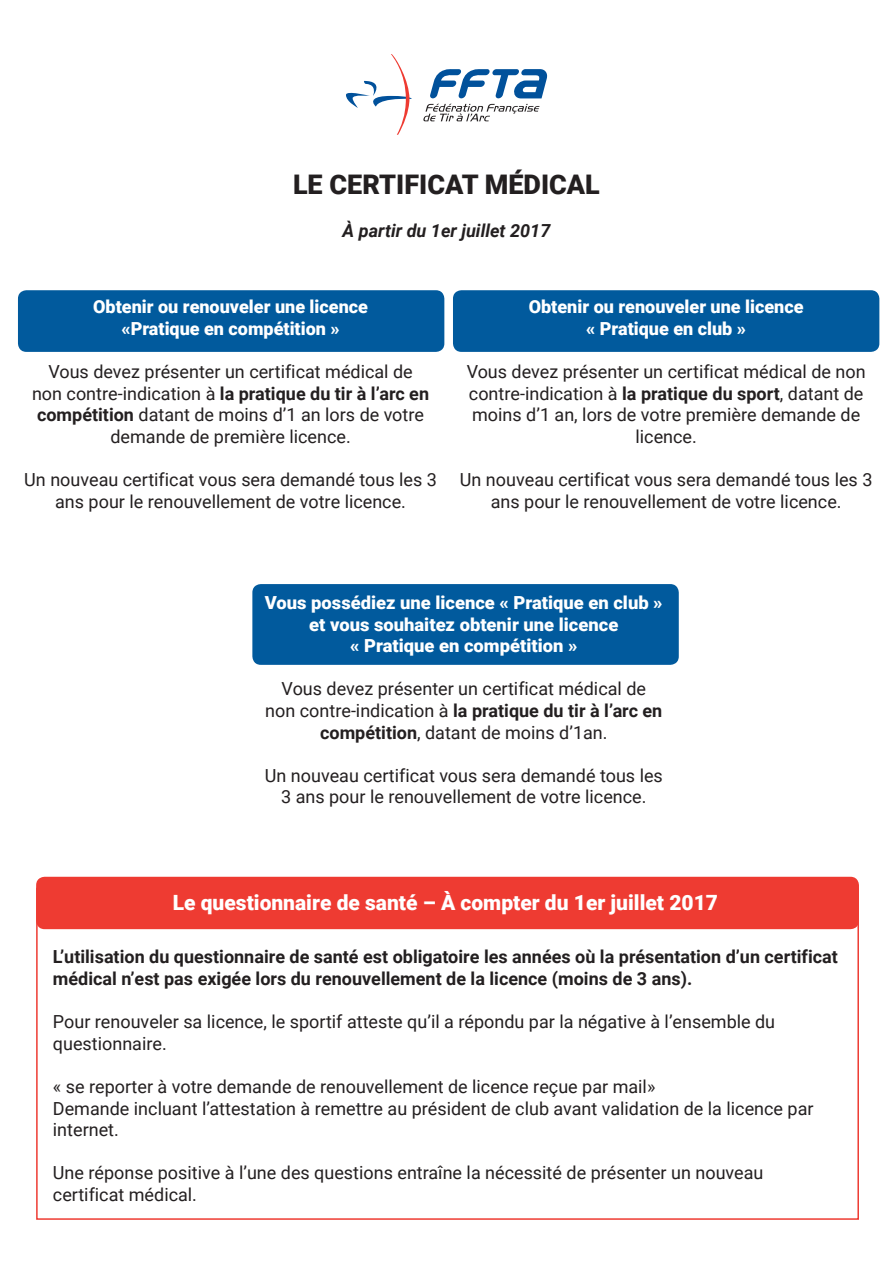
<style>
.page{position:relative;width:893px;height:1263px;background:#fff}
.page>*{position:absolute;margin:0;border:0;box-sizing:border-box;transform-origin:0 0}
.t1{font:900 27px "Roboto";color:#231f20}
.t2{font:900 21px "Roboto";color:#fff}
.t3{font:18px/21.6px "Roboto";color:#231f20;text-align:center}
.t4{font:900 18px/21.6px "Roboto";color:#fff;text-align:center}
.t5{font:700 18px/21.6px "Roboto";color:#231f20}
.t6{font:italic 700 18px "Roboto";color:#231f20}
.s1{font-weight:700}
</style>
<div class="page">
<div style="left:18px;top:290px;width:426px;height:62px;background:#015a9d;border-radius:9px"></div>
<div style="left:453px;top:290px;width:426px;height:62px;background:#015a9d;border-radius:9px"></div>
<div style="left:252px;top:584px;width:427px;height:81px;background:#015a9d;border-radius:9px"></div>
<svg style="left:346px;top:54px;width:66px;height:81px"></svg>
<svg style="left:423px;top:104px;width:116px;height:17px"></svg>
<svg style="left:430px;top:69px;width:117px;height:29px"></svg>
<div style="left:36px;top:877px;width:823px;height:52px;background:#ee3b32;border-radius:9px"></div>
<div style="left:36px;top:888px;width:823px;height:332px;border:2px solid #ee3b32"></div>
<p class="t1" style="left:293px;top:166px;width:308px">LE CERTIFICAT MÉDICAL</p>
<p class="t6" style="left:342px;top:218px;width:209px">À partir du 1er juillet 2017</p>
<p class="t4" style="left:93px;top:295px;width:276px">Obtenir ou renouveler une licence</p>
<p class="t4" style="left:121px;top:317px;width:220px">«Pratique en compétition »</p>
<p class="t3" style="left:32px;top:360px;width:399px">Vous devez présenter un certificat médical de non contre-indication à <span class="s1">la pratique du tir à l’arc en compétition</span> datant de moins d’1 an lors de votre demande de première licence.</p>
<p class="t3" style="left:24px;top:468px;width:414px">Un nouveau certificat vous sera demandé tous les 3 ans pour le renouvellement de votre licence.</p>
<p class="t4" style="left:529px;top:295px;width:276px">Obtenir ou renouveler une licence</p>
<p class="t4" style="left:586px;top:317px;width:162px">« Pratique en club »</p>
<p class="t3" style="left:467px;top:360px;width:401px">Vous devez présenter un certificat médical de non contre-indication à <span class="s1">la pratique du sport</span>, datant de moins d’1 an, lors de votre première demande de licence.</p>
<p class="t3" style="left:460px;top:468px;width:414px">Un nouveau certificat vous sera demandé tous les 3 ans pour le renouvellement de votre licence.</p>
<p class="t4" style="left:265px;top:591px;width:399px">Vous possédiez une licence « Pratique en club » et vous souhaitez obtenir une licence</p>
<p class="t4" style="left:350px;top:634px;width:229px">« Pratique en compétition »</p>
<p class="t3" style="left:265px;top:677px;width:399px">Vous devez présenter un certificat médical de non contre-indication à <span class="s1">la pratique du tir à l’arc en compétition</span>, datant de moins d’1an.</p>
<p class="t3" style="left:265px;top:764px;width:399px">Un nouveau certificat vous sera demandé tous les<br>3 ans pour le renouvellement de votre licence.</p>
<p class="t2" style="left:173px;top:887px;width:547px">Le questionnaire de santé – À compter du 1er juillet 2017</p>
<p class="t5" style="left:53px;top:945px;width:786px">L’utilisation du questionnaire de santé est obligatoire les années où la présentation d’un certificat médical n’est pas exigée lors du renouvellement de la licence (moins de 3 ans).</p>
<p class="t3" style="left:53px;top:1010px;width:724px;text-align:left">Pour renouveler sa licence, le sportif atteste qu’il a répondu par la négative à l’ensemble du questionnaire.</p>
<p class="t3" style="left:53px;top:1075px;width:604px">« se reporter à votre demande de renouvellement de licence reçue par mail»</p>
<p class="t3" style="left:53px;top:1097px;width:762px;text-align:left">Demande incluant l’attestation à remettre au président de club avant validation de la licence par internet.</p>
<p class="t3" style="left:53px;top:1161px;width:712px;text-align:left">Une réponse positive à l’une des questions entraîne la nécessité de présenter un nouveau certificat médical.</p>
</div>
